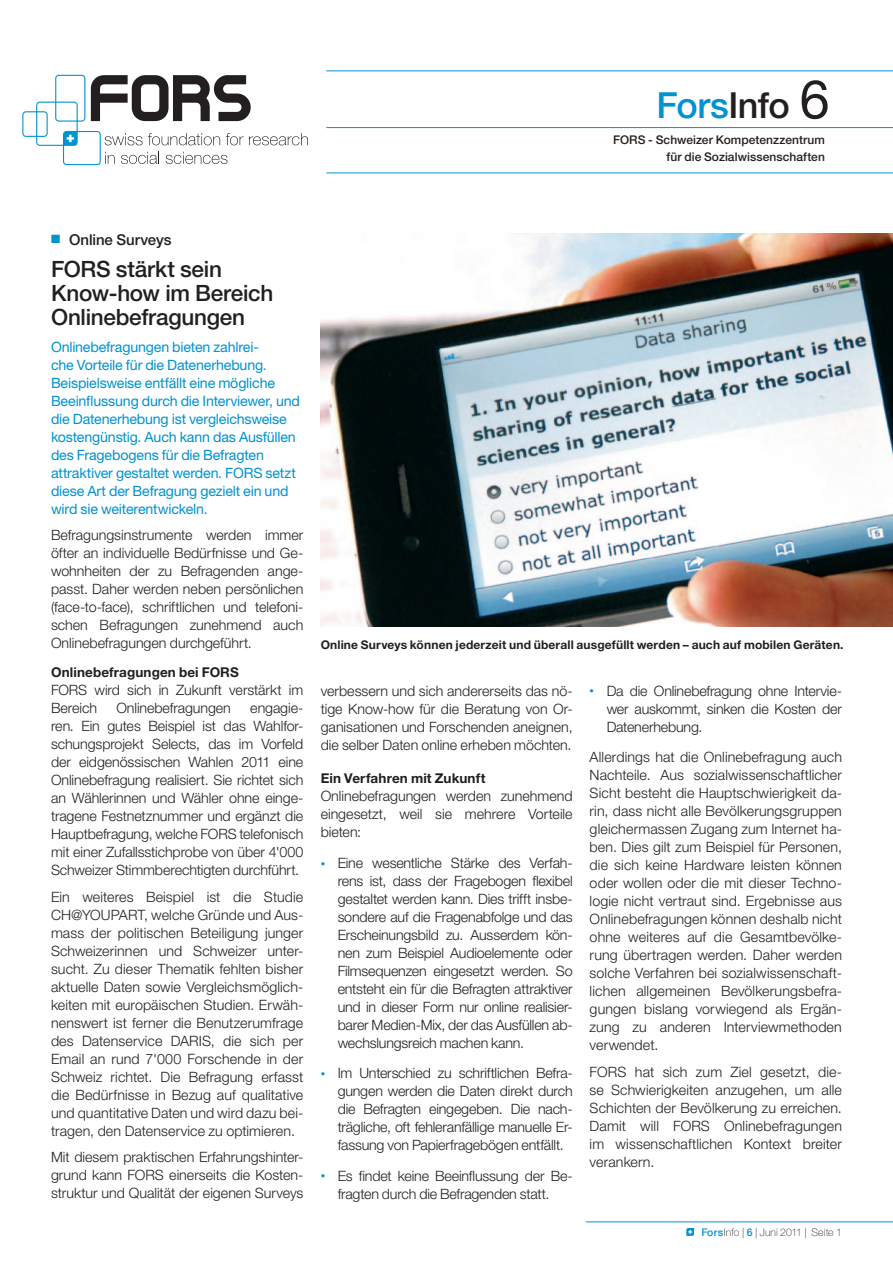
<style>
.page{position:relative;width:893px;height:1263px;background:#fff}
.page>*{position:absolute;margin:0;border:0;box-sizing:border-box;transform-origin:0 0}
.t1{font:500 36px "Helvetica Neue LT Std";letter-spacing:-.015em;color:#0093d0}
.t2{font:500 22.5px/24px "Helvetica Neue LT Std";letter-spacing:-.01em;color:#231f20}
.t3{font:500 15px "Helvetica Neue LT Std";letter-spacing:-.005em;color:#231f20}
.t4{font:300 14.25px/18px "Helvetica Neue LT Std";letter-spacing:-.005em;color:#231f20;text-align:justify}
.t5{font:14.25px/18px "Helvetica Neue LT Std";letter-spacing:-.015em;color:#0093d0}
.t6{font:700 13.5px "Helvetica Neue LT Std";letter-spacing:.01em;color:#231f20}
.t7{font:700 12px "Helvetica Neue LT Std";letter-spacing:.015em;color:#231f20}
.t8{font:500 12px/16.5px "Helvetica Neue LT Std";letter-spacing:.005em;color:#231f20;text-align:right}
.t9{font:100 10.5px "Helvetica Neue LT Std";letter-spacing:.005em;color:#231f20}
.s1{color:#231f20}
.s2{font-weight:400;font-size:54px;color:#231f20}
.s3{color:#0093d0}
.s4{font-size:9px;color:#0093d0}
.s5{font-family:"Helvetica Neue";font-weight:500;color:#0093d0}
</style>
<div class="page">
<img style="left:321px;top:233px;width:572px;height:393px">
<svg style="left:686px;top:1228px;width:8px;height:8px"></svg>
<hr style="left:586px;top:1221px;width:307px;height:1px;background:#0093d0">
<svg style="left:22px;top:75px;width:286px;height:90px"></svg>
<hr style="left:326px;top:127px;width:567px;height:1px;background:#0093d0">
<hr style="left:326px;top:70px;width:567px;height:1px;background:#0093d0">
<hr style="left:326px;top:173px;width:567px;height:1px;background:#0093d0">
<h1 class="t1" style="left:656px;top:83px;width:175px">Fors<span class="s1">Info</span> <span class="s2">6</span></h1>
<p class="t8" style="left:613px;top:132px;width:213px">FORS - Schweizer Kompetenzzentrum für die Sozialwissenschaften</p>
<p class="t3" style="left:51px;top:230px;width:122px"><span class="s3">■</span> Online Surveys</p>
<h2 class="t2" style="left:51px;top:257px;width:224px">FORS stärkt sein<br>Know-how im Bereich<br>Onlinebefragungen</h2>
<p class="t5" style="left:51px;top:337px;width:250px">Onlinebefragungen bieten zahlrei-<br>che Vorteile für die Datenerhebung.<br>Beispielsweise entfällt eine mögliche Beeinflussung durch die Interviewer, und die Datenerhebung ist vergleichsweise kostengünstig. Auch kann das Ausfüllen des Fragebogens für die Befragten attraktiver gestaltet werden. FORS setzt diese Art der Befragung gezielt ein und wird sie weiterentwickeln.</p>
<p class="t4" style="left:51px;top:526px;width:254px">Befragungsinstrumente werden immer öfter an individuelle Bedürfnisse und Ge&shy;wohnheiten der zu Befragenden ange&shy;passt. Daher werden neben persönlichen (face-to-face), schriftlichen und telefoni&shy;schen Befragungen zunehmend auch Onlinebefragungen durchgeführt.</p>
<p class="t6" style="left:51px;top:664px;width:189px">Onlinebefragungen bei FORS</p>
<p class="t4" style="left:51px;top:681px;width:254px">FORS wird sich in Zukunft verstärkt im<br>Bereich</p>
<p class="t4" style="left:116px;top:699px;width:116px">Onlinebefragungen</p>
<p class="t4" style="left:51px;top:699px;width:254px;text-indent:199px">engagie&shy;ren. Ein gutes Beispiel ist das Wahlfor&shy;schungsprojekt Selects, das im Vorfeld der eidgenössischen Wahlen 2011 eine Onlinebefragung realisiert. Sie richtet sich an Wählerinnen und Wähler ohne einge&shy;tragene Festnetznummer und ergänzt die Hauptbefragung, welche FORS telefonisch mit einer Zufallsstichprobe von über 4'000<br>Schweizer Stimmberechtigten durchführt.</p>
<p class="t4" style="left:51px;top:887px;width:254px">Ein weiteres Beispiel ist die Studie CH@YOUPART, welche Gründe und Aus&shy;mass der politischen Beteiligung junger Schweizerinnen und Schweizer unter&shy;sucht. Zu dieser Thematik fehlten bisher aktuelle Daten sowie Vergleichsmöglich&shy;keiten mit europäischen Studien. Erwäh&shy;nenswert ist ferner die Benutzerumfrage des Datenservice DARIS, die sich per Email an rund 7'000 Forschende in der Schweiz richtet. Die Befragung erfasst die Bedürfnisse in Bezug auf qualitative und quantitative Daten und wird dazu bei&shy;tragen, den Datenservice zu optimieren.</p>
<p class="t4" style="left:51px;top:1148px;width:254px">Mit diesem praktischen Erfahrungshinter&shy;grund kann FORS einerseits die Kosten&shy;struktur und Qualität der eigenen Surveys</p>
<p class="t7" style="left:321px;top:638px;width:524px">Online Surveys können jederzeit und überall ausgefüllt werden – auch auf mobilen Geräten.</p>
<p class="t4" style="left:321px;top:681px;width:253px">verbessern und sich andererseits das nö&shy;tige Know-how für die Beratung von Or&shy;ganisationen und Forschenden aneignen, die selber Daten online erheben möchten.</p>
<p class="t6" style="left:321px;top:770px;width:166px">Ein Verfahren mit Zukunft</p>
<p class="t4" style="left:321px;top:787px;width:253px">Onlinebefragungen werden zunehmend eingesetzt, weil sie mehrere Vorteile bieten:</p>
<p class="t4" style="left:338px;top:854px;width:236px;text-indent:-17px"><span class="s4">•</span> Eine wesentliche Stärke des Verfah&shy;rens ist, dass der Fragebogen flexibel gestaltet werden kann. Dies trifft insbe&shy;sondere auf die Fragenabfolge und das Erscheinungsbild zu. Ausserdem kön&shy;nen zum Beispiel Audioelemente oder Filmsequenzen eingesetzt werden. So entsteht ein für die Befragten attraktiver und in dieser Form nur online realisier&shy;barer Medien-Mix, der das Ausfüllen ab&shy;wechslungsreich machen kann.</p>
<p class="t4" style="left:338px;top:1064px;width:236px;text-indent:-17px"><span class="s4">•</span> Im Unterschied zu schriftlichen Befra&shy;gungen werden die Daten direkt durch die Befragten eingegeben. Die nach&shy;trägliche, oft fehleranfällige manuelle Er&shy;fassung von Papierfragebögen entfällt.</p>
<p class="t4" style="left:321px;top:1166px;width:253px;text-align:center"><span class="s4">•</span> Es findet keine Beeinflussung der Be&shy;fragten durch die Befragenden statt.</p>
<p class="t4" style="left:607px;top:681px;width:237px;text-indent:-17px"><span class="s4">•</span> Da die Onlinebefragung ohne Intervie&shy;wer auskommt, sinken die Kosten der Datenerhebung.</p>
<p class="t4" style="left:590px;top:748px;width:254px">Allerdings hat die Onlinebefragung auch Nachteile. Aus sozialwissenschaftlicher Sicht besteht die Hauptschwierigkeit da&shy;rin, dass nicht alle Bevölkerungsgruppen gleichermassen Zugang zum Internet ha&shy;ben. Dies gilt zum Beispiel für Personen, die sich keine Hardware leisten können oder wollen oder die mit dieser Techno&shy;logie nicht vertraut sind. Ergebnisse aus Onlinebefragungen können deshalb nicht ohne weiteres auf die Gesamtbevölke&shy;rung übertragen werden. Daher werden solche Verfahren bei sozialwissenschaft&shy;lichen allgemeinen Bevölkerungsbefra&shy;gungen bislang vorwiegend als Ergän&shy;zung zu anderen Interviewmethoden verwendet.</p>
<p class="t4" style="left:590px;top:1062px;width:254px">FORS hat sich zum Ziel gesetzt, die&shy;se Schwierigkeiten anzugehen, um alle Schichten der Bevölkerung zu erreichen.<br>Damit will FORS Onlinebefragungen im wissenschaftlichen Kontext breiter verankern.</p>
<p class="t9" style="left:701px;top:1226px;width:142px"><span class="s5">Fors</span>Info | <span class="s5">6</span> | Juni 2011 | Seite 1</p>
</div>
